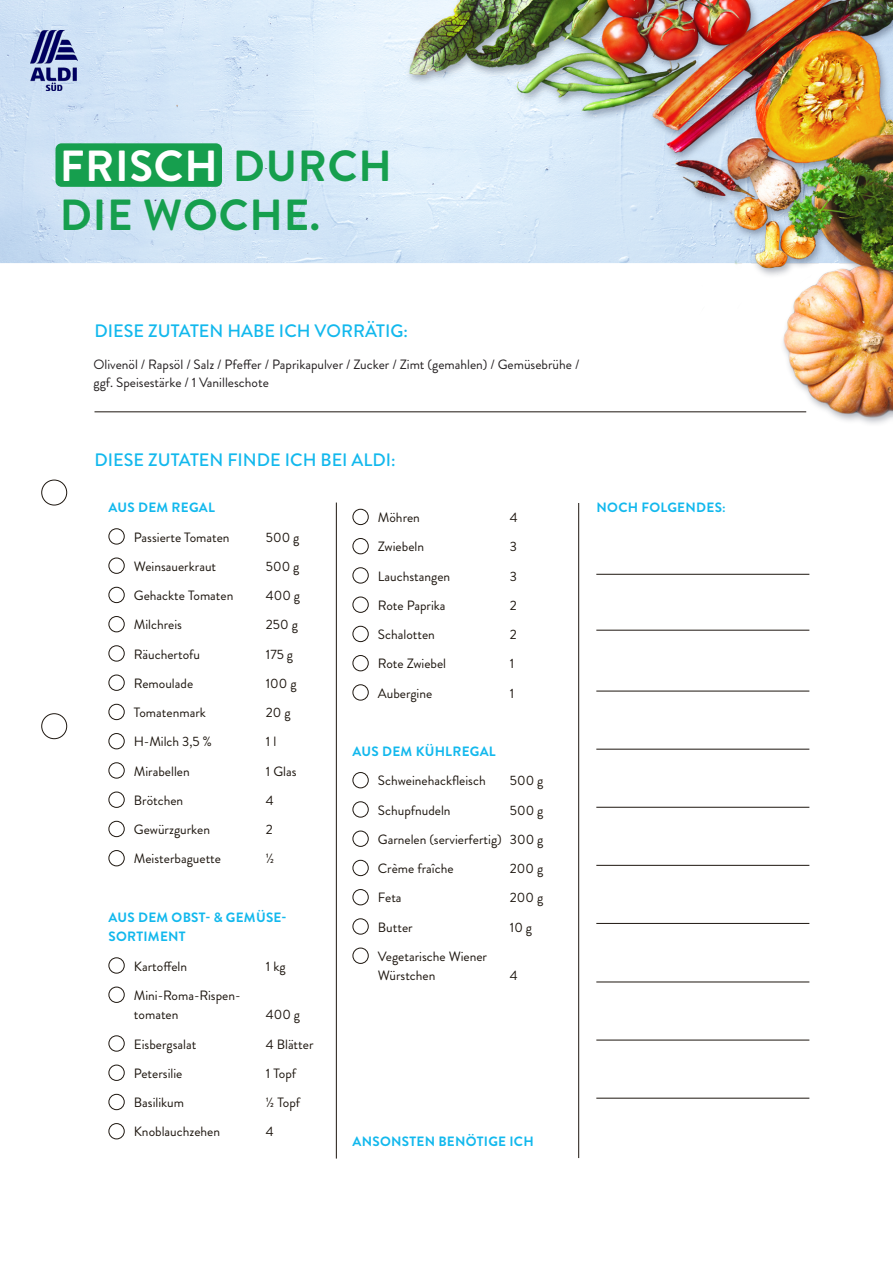
<style>
.page{position:relative;width:893px;height:1263px;background:#fff}
.page>*{position:absolute;margin:0;border:0;box-sizing:border-box;transform-origin:0 0}
.Naehrwerte_Liste{font:700 43.5px/48.8px "Brandon Grotesque";letter-spacing:.02em;color:#169f4e}
.txt{font:500 18px "Brandon Grotesque";color:#12b8ed}
.Zutatenliste_Woche{font:13.5px "Brandon Grotesque";color:#1d160f}
.txt-2{font:13.5px/18px "Brandon Grotesque";color:#231f20}
.Zutatenliste_Woche-2{font:700 13.5px/19.5px "Brandon Grotesque";letter-spacing:.02em;color:#12b8ed}
.Headline_2{font:700 13.5px "Brandon Grotesque";letter-spacing:.02em;color:#12b8ed}
.s1{color:#fff}
</style>
<div class="page">
<img style="left:0;top:1px;width:893px;height:423px">
<hr style="left:336px;top:503px;width:1px;height:655px;background:#1d160f">
<hr style="left:578px;top:503px;width:1px;height:655px;background:#1d160f">
<hr style="left:94px;top:412px;width:712px;height:1px;background:#1d160f">
<div style="left:42px;top:480px;width:25px;height:25px;border:1px solid #1d160f;border-radius:50%"></div>
<div style="left:42px;top:713px;width:25px;height:26px;border:1px solid #1d160f;border-radius:50%"></div>
<div style="left:56px;top:143px;width:166px;height:44px;background:#169f4e;border-radius:6px"></div>
<img style="left:30px;top:30px;width:47px;height:60px">
<div style="left:108px;top:528px;width:17px;height:17px;border:1px solid #1d160f;border-radius:50%"></div>
<div style="left:108px;top:557px;width:17px;height:17px;border:1px solid #1d160f;border-radius:50%"></div>
<div style="left:108px;top:587px;width:17px;height:16px;border:1px solid #1d160f;border-radius:50%"></div>
<div style="left:108px;top:616px;width:17px;height:16px;border:1px solid #1d160f;border-radius:50%"></div>
<div style="left:108px;top:645px;width:17px;height:17px;border:1px solid #1d160f;border-radius:50%"></div>
<div style="left:108px;top:674px;width:17px;height:17px;border:1px solid #1d160f;border-radius:50%"></div>
<div style="left:108px;top:704px;width:17px;height:16px;border:1px solid #1d160f;border-radius:50%"></div>
<div style="left:108px;top:733px;width:17px;height:16px;border:1px solid #1d160f;border-radius:50%"></div>
<div style="left:108px;top:762px;width:17px;height:17px;border:1px solid #1d160f;border-radius:50%"></div>
<div style="left:108px;top:791px;width:17px;height:17px;border:1px solid #1d160f;border-radius:50%"></div>
<div style="left:108px;top:821px;width:17px;height:16px;border:1px solid #1d160f;border-radius:50%"></div>
<div style="left:108px;top:850px;width:17px;height:16px;border:1px solid #1d160f;border-radius:50%"></div>
<div style="left:108px;top:957px;width:17px;height:17px;border:1px solid #1d160f;border-radius:50%"></div>
<div style="left:108px;top:986px;width:17px;height:17px;border:1px solid #1d160f;border-radius:50%"></div>
<div style="left:108px;top:1035px;width:17px;height:17px;border:1px solid #1d160f;border-radius:50%"></div>
<div style="left:108px;top:1064px;width:17px;height:17px;border:1px solid #1d160f;border-radius:50%"></div>
<div style="left:108px;top:1094px;width:17px;height:16px;border:1px solid #1d160f;border-radius:50%"></div>
<div style="left:108px;top:1123px;width:17px;height:16px;border:1px solid #1d160f;border-radius:50%"></div>
<div style="left:352px;top:509px;width:17px;height:16px;border:1px solid #1d160f;border-radius:50%"></div>
<div style="left:352px;top:538px;width:17px;height:16px;border:1px solid #1d160f;border-radius:50%"></div>
<div style="left:352px;top:567px;width:17px;height:17px;border:1px solid #1d160f;border-radius:50%"></div>
<div style="left:352px;top:596px;width:17px;height:17px;border:1px solid #1d160f;border-radius:50%"></div>
<div style="left:352px;top:626px;width:17px;height:16px;border:1px solid #1d160f;border-radius:50%"></div>
<div style="left:352px;top:655px;width:17px;height:16px;border:1px solid #1d160f;border-radius:50%"></div>
<div style="left:352px;top:684px;width:17px;height:17px;border:1px solid #1d160f;border-radius:50%"></div>
<div style="left:352px;top:772px;width:17px;height:16px;border:1px solid #1d160f;border-radius:50%"></div>
<div style="left:352px;top:801px;width:17px;height:17px;border:1px solid #1d160f;border-radius:50%"></div>
<div style="left:352px;top:830px;width:17px;height:17px;border:1px solid #1d160f;border-radius:50%"></div>
<div style="left:352px;top:860px;width:17px;height:16px;border:1px solid #1d160f;border-radius:50%"></div>
<div style="left:352px;top:889px;width:17px;height:16px;border:1px solid #1d160f;border-radius:50%"></div>
<div style="left:352px;top:918px;width:17px;height:17px;border:1px solid #1d160f;border-radius:50%"></div>
<div style="left:352px;top:947px;width:17px;height:17px;border:1px solid #1d160f;border-radius:50%"></div>
<hr style="left:596px;top:691px;width:213px;height:1px;background:#1d160f">
<hr style="left:596px;top:749px;width:213px;height:1px;background:#1d160f">
<hr style="left:596px;top:865px;width:213px;height:1px;background:#1d160f">
<hr style="left:596px;top:807px;width:213px;height:1px;background:#1d160f">
<hr style="left:596px;top:923px;width:213px;height:1px;background:#1d160f">
<hr style="left:596px;top:630px;width:213px;height:1px;background:#1d160f">
<hr style="left:596px;top:574px;width:213px;height:1px;background:#1d160f">
<hr style="left:596px;top:982px;width:213px;height:1px;background:#1d160f">
<hr style="left:596px;top:1098px;width:213px;height:1px;background:#1d160f">
<hr style="left:596px;top:1040px;width:213px;height:1px;background:#1d160f">
<p class="Naehrwerte_Liste" style="left:60px;top:142px;width:334px"><span class="s1">FRISCH</span> DURCH<br>DIE WOCHE.</p>
<p class="txt" style="left:95px;top:319px;width:315px">DIESE ZUTATEN HABE ICH VORRÄTIG:</p>
<p class="txt-2" style="left:94px;top:355px;width:487px">Olivenöl / Rapsöl / Salz / Pfeffer / Paprikapulver / Zucker / Zimt (gemahlen) / Gemüsebrühe / ggf. Speisestärke / 1 Vanilleschote</p>
<p class="txt" style="left:94px;top:448px;width:303px">DIESE ZUTATEN FINDE ICH BEI ALDI:</p>
<p class="Headline_2" style="left:109px;top:498px;width:108px">AUS DEM REGAL</p>
<p class="Zutatenliste_Woche" style="left:134px;top:528px;width:97px">Passierte Tomaten</p>
<p class="Zutatenliste_Woche" style="left:266px;top:528px;width:35px">500 g</p>
<p class="Zutatenliste_Woche" style="left:134px;top:557px;width:84px">Weinsauerkraut</p>
<p class="Zutatenliste_Woche" style="left:266px;top:557px;width:35px">500 g</p>
<p class="Zutatenliste_Woche" style="left:134px;top:586px;width:101px">Gehackte Tomaten</p>
<p class="Zutatenliste_Woche" style="left:266px;top:586px;width:36px">400 g</p>
<p class="Zutatenliste_Woche" style="left:134px;top:615px;width:50px">Milchreis</p>
<p class="Zutatenliste_Woche" style="left:266px;top:615px;width:33px">250 g</p>
<p class="Zutatenliste_Woche" style="left:134px;top:645px;width:68px">Räuchertofu</p>
<p class="Zutatenliste_Woche" style="left:266px;top:645px;width:29px">175 g</p>
<p class="Zutatenliste_Woche" style="left:134px;top:674px;width:61px">Remoulade</p>
<p class="Zutatenliste_Woche" style="left:266px;top:674px;width:32px">100 g</p>
<p class="Zutatenliste_Woche" style="left:134px;top:703px;width:73px">Tomatenmark</p>
<p class="Zutatenliste_Woche" style="left:266px;top:703px;width:26px">20 g</p>
<p class="Zutatenliste_Woche" style="left:134px;top:732px;width:79px">H-Milch 3,5 %</p>
<p class="Zutatenliste_Woche" style="left:266px;top:732px;width:12px">1 l</p>
<p class="Zutatenliste_Woche" style="left:134px;top:762px;width:57px">Mirabellen</p>
<p class="Zutatenliste_Woche" style="left:266px;top:762px;width:32px">1 Glas</p>
<p class="Zutatenliste_Woche" style="left:134px;top:791px;width:51px">Brötchen</p>
<p class="Zutatenliste_Woche" style="left:266px;top:791px;width:9px">4</p>
<p class="Zutatenliste_Woche" style="left:134px;top:820px;width:78px">Gewürzgurken</p>
<p class="Zutatenliste_Woche" style="left:266px;top:820px;width:9px">2</p>
<p class="Zutatenliste_Woche" style="left:134px;top:849px;width:89px">Meisterbaguette</p>
<p class="Zutatenliste_Woche" style="left:266px;top:849px;width:10px">½</p>
<p class="Zutatenliste_Woche-2" style="left:109px;top:908px;width:179px">AUS DEM OBST- &amp; GEMÜSE-<br>SORTIMENT</p>
<p class="Zutatenliste_Woche" style="left:134px;top:957px;width:55px">Kartoffeln</p>
<p class="Zutatenliste_Woche" style="left:266px;top:957px;width:21px">1 kg</p>
<p class="Zutatenliste_Woche" style="left:134px;top:986px;width:108px">Mini-Roma-Rispen-</p>
<p class="Zutatenliste_Woche" style="left:134px;top:1005px;width:46px">tomaten</p>
<p class="Zutatenliste_Woche" style="left:266px;top:1005px;width:36px">400 g</p>
<p class="Zutatenliste_Woche" style="left:134px;top:1035px;width:64px">Eisbergsalat</p>
<p class="Zutatenliste_Woche" style="left:266px;top:1035px;width:49px">4 Blätter</p>
<p class="Zutatenliste_Woche" style="left:134px;top:1064px;width:50px">Petersilie</p>
<p class="Zutatenliste_Woche" style="left:266px;top:1064px;width:32px">1 Topf</p>
<p class="Zutatenliste_Woche" style="left:134px;top:1093px;width:52px">Basilikum</p>
<p class="Zutatenliste_Woche" style="left:266px;top:1093px;width:36px">½ Topf</p>
<p class="Zutatenliste_Woche" style="left:134px;top:1122px;width:88px">Knoblauchzehen</p>
<p class="Zutatenliste_Woche" style="left:266px;top:1122px;width:9px">4</p>
<p class="Zutatenliste_Woche" style="left:378px;top:508px;width:44px">Möhren</p>
<p class="Zutatenliste_Woche" style="left:510px;top:508px;width:9px">4</p>
<p class="Zutatenliste_Woche" style="left:378px;top:537px;width:48px">Zwiebeln</p>
<p class="Zutatenliste_Woche" style="left:510px;top:537px;width:9px">3</p>
<p class="Zutatenliste_Woche" style="left:378px;top:567px;width:74px">Lauchstangen</p>
<p class="Zutatenliste_Woche" style="left:510px;top:567px;width:9px">3</p>
<p class="Zutatenliste_Woche" style="left:378px;top:596px;width:69px">Rote Paprika</p>
<p class="Zutatenliste_Woche" style="left:510px;top:596px;width:9px">2</p>
<p class="Zutatenliste_Woche" style="left:378px;top:625px;width:58px">Schalotten</p>
<p class="Zutatenliste_Woche" style="left:510px;top:625px;width:9px">2</p>
<p class="Zutatenliste_Woche" style="left:378px;top:654px;width:70px">Rote Zwiebel</p>
<p class="Zutatenliste_Woche" style="left:510px;top:654px;width:6px">1</p>
<p class="Zutatenliste_Woche" style="left:378px;top:684px;width:56px">Aubergine</p>
<p class="Zutatenliste_Woche" style="left:510px;top:684px;width:6px">1</p>
<p class="Zutatenliste_Woche-2" style="left:353px;top:742px;width:145px">AUS DEM KÜHLREGAL</p>
<p class="Zutatenliste_Woche" style="left:378px;top:771px;width:109px">Schweinehackfleisch</p>
<p class="Zutatenliste_Woche" style="left:510px;top:771px;width:35px">500 g</p>
<p class="Zutatenliste_Woche" style="left:378px;top:801px;width:74px">Schupfnudeln</p>
<p class="Zutatenliste_Woche" style="left:510px;top:801px;width:35px">500 g</p>
<p class="Zutatenliste_Woche" style="left:378px;top:830px;width:167px">Garnelen (servierfertig) 300 g</p>
<p class="Zutatenliste_Woche" style="left:378px;top:859px;width:77px">Crème fraîche</p>
<p class="Zutatenliste_Woche" style="left:510px;top:859px;width:35px">200 g</p>
<p class="Zutatenliste_Woche" style="left:378px;top:888px;width:25px">Feta</p>
<p class="Zutatenliste_Woche" style="left:510px;top:888px;width:35px">200 g</p>
<p class="Zutatenliste_Woche" style="left:378px;top:918px;width:36px">Butter</p>
<p class="Zutatenliste_Woche" style="left:510px;top:918px;width:24px">10 g</p>
<p class="Zutatenliste_Woche" style="left:378px;top:947px;width:111px">Vegetarische Wiener</p>
<p class="Zutatenliste_Woche" style="left:378px;top:966px;width:59px">Würstchen</p>
<p class="Zutatenliste_Woche" style="left:510px;top:966px;width:9px">4</p>
<p class="Zutatenliste_Woche-2" style="left:353px;top:1132px;width:183px">ANSONSTEN BENÖTIGE ICH</p>
<p class="Zutatenliste_Woche-2" style="left:597px;top:498px;width:131px">NOCH FOLGENDES:</p>
</div>
